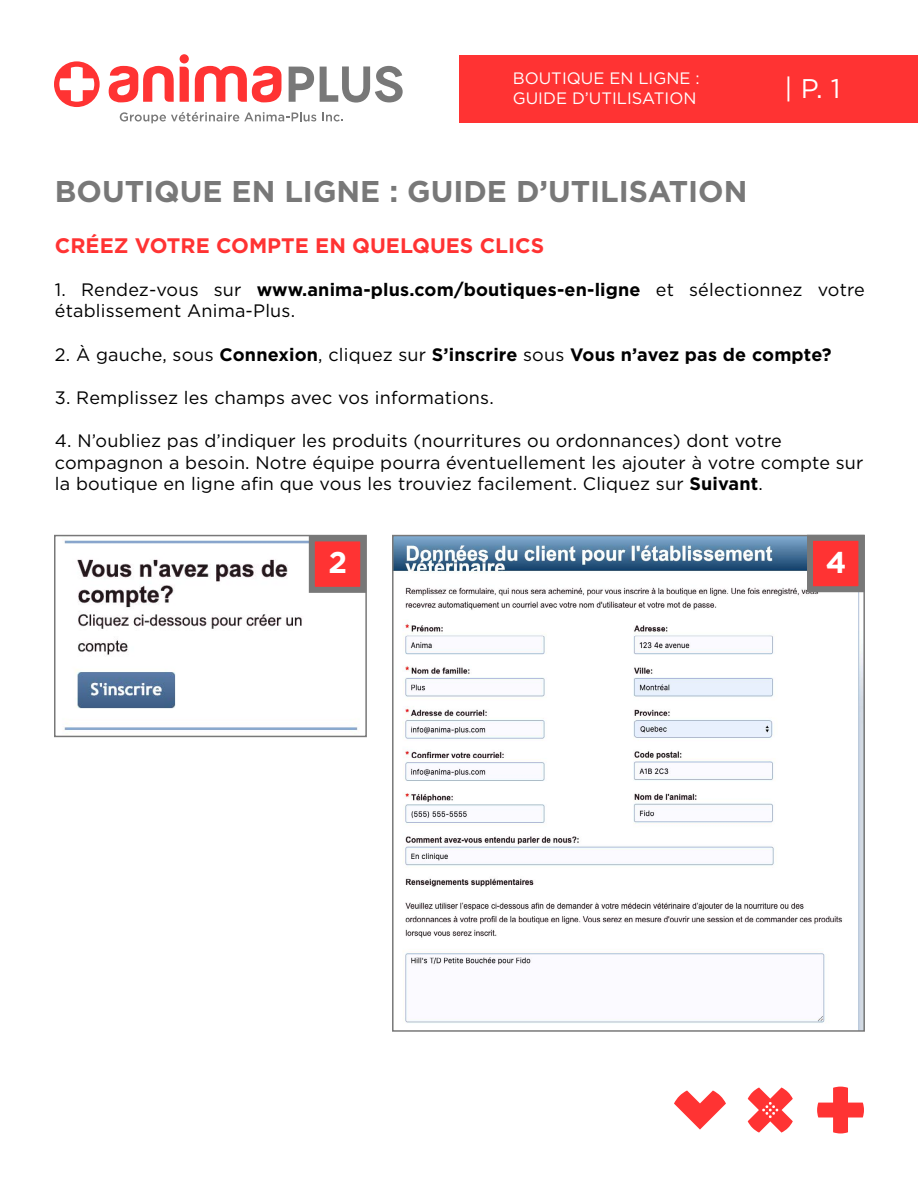
<style>
.page{position:relative;width:918px;height:1188px;background:#fff}
.page>*{position:absolute;margin:0;border:0;box-sizing:border-box;transform-origin:0 0}
.t1{font:700 30px "Gotham";color:#787878}
.t2{font:700 30px "Gotham";color:#fff}
.t3{font:27px "Gotham";color:#fff}
.t4{font:700 21px "Gotham";color:#f33}
.t5{font:18px/21.6px "Gotham";letter-spacing:.01em;color:#000}
.t6{font:700 18px "Gotham";letter-spacing:.01em;color:#000}
.t7{font:16.5px/19.8px "Gotham";color:#fff}
.s1{font-weight:700}
.s2{font-weight:400}
</style>
<div class="page">
<svg style="left:817px;top:1087px;width:47px;height:46px"></svg>
<svg style="left:674px;top:1090px;width:52px;height:40px"></svg>
<svg style="left:748px;top:1087px;width:45px;height:46px"></svg>
<svg style="left:54px;top:61px;width:46px;height:46px"></svg>
<svg style="left:180px;top:67px;width:9px;height:35px"></svg>
<div style="left:180px;top:54px;width:9px;height:9px;background:#f33;border-radius:50%"></div>
<svg style="left:109px;top:66px;width:65px;height:36px"></svg>
<svg style="left:195px;top:66px;width:86px;height:36px"></svg>
<svg style="left:289px;top:67px;width:25px;height:35px"></svg>
<svg style="left:320px;top:66px;width:83px;height:37px"></svg>
<svg style="left:322px;top:113px;width:21px;height:8px"></svg>
<svg style="left:120px;top:112px;width:196px;height:11px"></svg>
<div style="left:459px;top:55px;width:459px;height:68px;background:#f33"></div>
<img style="left:64px;top:538px;width:294px;height:192px">
<div style="left:54px;top:535px;width:313px;height:202px;border:2px solid #787878"></div>
<div style="left:309px;top:535px;width:57px;height:58px;background:#f33;border:6px solid #787878"></div>
<img style="left:395px;top:538px;width:467px;height:491px">
<div style="left:392px;top:535px;width:473px;height:497px;border:2px solid #787878"></div>
<div style="left:807px;top:535px;width:57px;height:57px;background:#f33;border:6px solid #787878"></div>
<p class="t7" style="left:513px;top:68px;width:188px">BOUTIQUE EN LIGNE :<br>GUIDE D’UTILISATION</p>
<h2 class="t3" style="left:784px;top:71px;width:57px">| P. 1</h2>
<h1 class="t1" style="left:55px;top:172px;width:694px">BOUTIQUE EN LIGNE : GUIDE D’UTILISATION</h1>
<p class="t4" style="left:55px;top:231px;width:491px">CRÉEZ VOTRE COMPTE EN QUELQUES CLICS</p>
<p class="t5" style="left:55px;top:278px;width:812px">1. Rendez-vous sur <span class="s1">www.anima-plus.com/boutiques-en-ligne</span> et sélectionnez votre établissement Anima-Plus.</p>
<p class="t6" style="left:55px;top:342px;width:778px"><span class="s2">2. À gauche, sous</span> Connexion<span class="s2">, cliquez sur</span> S’inscrire <span class="s2">sous</span> Vous n’avez pas de compte?</p>
<p class="t5" style="left:55px;top:386px;width:440px">3. Remplissez les champs avec vos informations.</p>
<p class="t5" style="left:55px;top:429px;width:810px">4. N’oubliez pas d’indiquer les produits (nourritures ou ordonnances) dont votre compagnon a besoin. Notre équipe pourra éventuellement les ajouter à votre compte sur la boutique en ligne afin que vous les trouviez facilement. Cliquez sur <span class="s1">Suivant</span>.</p>
<h1 class="t2" style="left:329px;top:543px;width:20px">2</h1>
<h1 class="t2" style="left:826px;top:542px;width:22px">4</h1>
</div>
